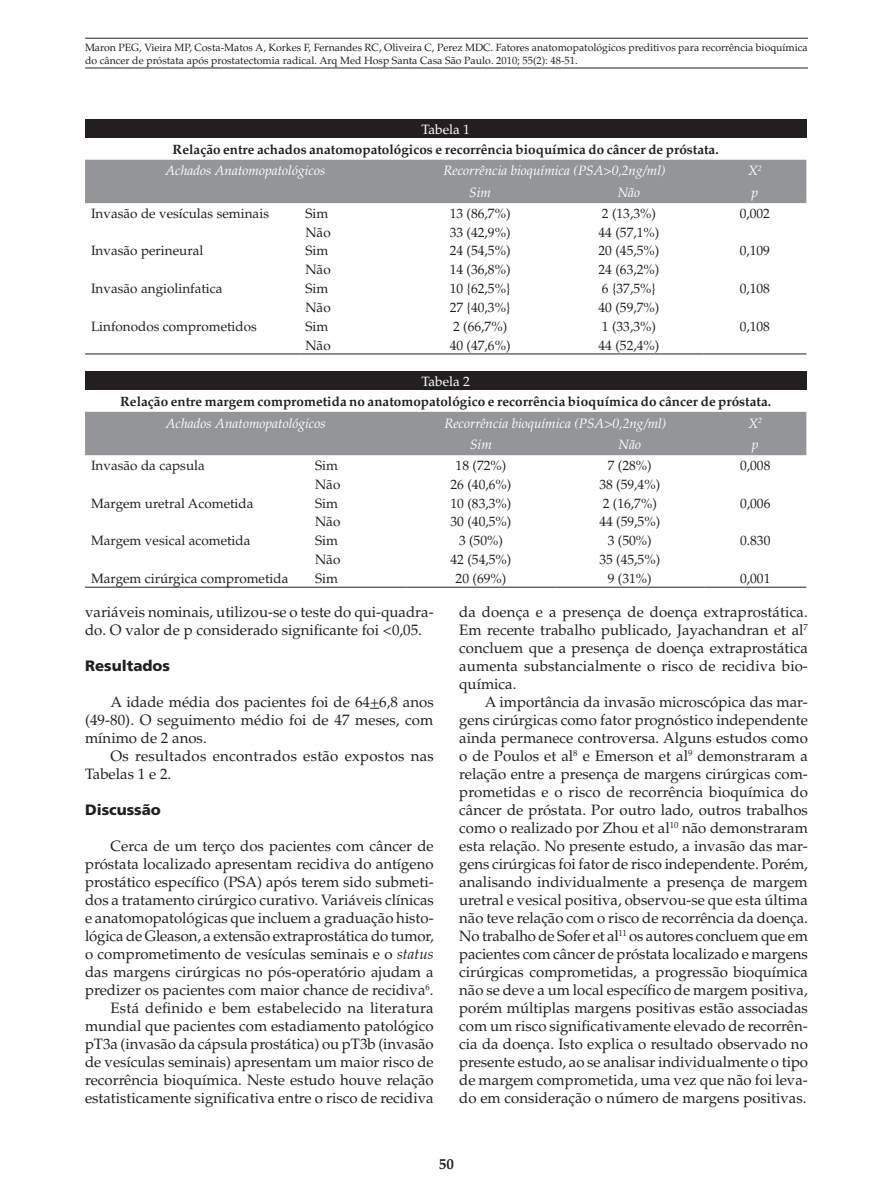
<style>
.page{position:relative;width:893px;height:1191px;background:#fff}
.page>*{position:absolute;margin:0;border:0;box-sizing:border-box;transform-origin:0 0}
.t1{font:15px/18px "Palatino";color:#231f20;text-align:justify}
.t2{font:15px/18px "Palatino";letter-spacing:.02em;color:#231f20}
.Sessão{font:900 15px "Frutiger";color:#231f20}
.t3{font:700 15px "Palatino";color:#231f20}
.Tabela-corpo{font:13.5px "Palatino";color:#231f20}
.Tabela-título{font:700 13.5px "Palatino";color:#231f20}
.Tabela-cabeça{font:italic 13.5px "Palatino";color:#fff}
.Tabela{font:13.5px "Palatino";color:#fff}
.Cabeça{font:10.5px/13.5px "Palatino";color:#231f20}
.s1{font-style:italic}
</style>
<div class="page">
<hr style="left:85px;top:38px;width:723px;height:1px;background:#231f20">
<hr style="left:85px;top:68px;width:723px;height:1px;background:#231f20">
<div style="left:85px;top:119px;width:721px;height:19px;background:#231f20"></div>
<div style="left:85px;top:160px;width:721px;height:43px;background:#939598"></div>
<hr style="left:85px;top:353px;width:214px;height:1px;background:#231f20">
<hr style="left:299px;top:353px;width:107px;height:1px;background:#231f20">
<hr style="left:406px;top:353px;width:149px;height:1px;background:#231f20">
<hr style="left:555px;top:353px;width:148px;height:1px;background:#231f20">
<hr style="left:703px;top:353px;width:103px;height:1px;background:#231f20">
<div style="left:85px;top:371px;width:721px;height:19px;background:#231f20"></div>
<div style="left:85px;top:412px;width:721px;height:43px;background:#939598"></div>
<hr style="left:85px;top:587px;width:224px;height:1px;background:#231f20">
<hr style="left:309px;top:587px;width:98px;height:1px;background:#231f20">
<hr style="left:407px;top:587px;width:148px;height:1px;background:#231f20">
<hr style="left:555px;top:587px;width:149px;height:1px;background:#231f20">
<hr style="left:704px;top:587px;width:102px;height:1px;background:#231f20">
<p class="Cabeça" style="left:85px;top:40px;width:724px">Maron PEG, Vieira MP, Costa-Matos A, Korkes F, Fernandes RC, Oliveira C, Perez MDC. Fatores anatomopatológicos preditivos para recorrência bioquímica do câncer de próstata após prostatectomia radical. Arq Med Hosp Santa Casa São Paulo. 2010; 55(2): 48-51.</p>
<p class="Tabela" style="left:421px;top:121px;width:50px">Tabela 1</p>
<p class="Tabela-título" style="left:173px;top:141px;width:548px">Relação entre achados anatomopatológicos e recorrência bioquímica do câncer de próstata.</p>
<p class="Tabela-cabeça" style="left:165px;top:163px;width:161px">Achados Anatomopatológicos</p>
<p class="Tabela-cabeça" style="left:443px;top:163px;width:224px">Recorrência bioquímica (PSA&gt;0,2ng/ml)</p>
<p class="Tabela-cabeça" style="left:748px;top:163px;width:15px">X<sup>2</sup></p>
<p class="Tabela-cabeça" style="left:469px;top:185px;width:23px">Sim</p>
<p class="Tabela-cabeça" style="left:618px;top:185px;width:24px">Não</p>
<p class="Tabela-cabeça" style="left:751px;top:185px;width:8px">p</p>
<p class="Tabela-corpo" style="left:91px;top:205px;width:179px">Invasão de vesículas seminais</p>
<p class="Tabela-corpo" style="left:305px;top:205px;width:24px">Sim</p>
<p class="Tabela-corpo" style="left:450px;top:205px;width:62px">13 (86,7%)</p>
<p class="Tabela-corpo" style="left:602px;top:205px;width:56px">2 (13,3%)</p>
<p class="Tabela-corpo" style="left:740px;top:205px;width:32px">0,002</p>
<p class="Tabela-corpo" style="left:305px;top:224px;width:27px">Não</p>
<p class="Tabela-corpo" style="left:450px;top:224px;width:62px">33 (42,9%)</p>
<p class="Tabela-corpo" style="left:599px;top:224px;width:62px">44 (57,1%)</p>
<p class="Tabela-corpo" style="left:91px;top:243px;width:114px">Invasão perineural</p>
<p class="Tabela-corpo" style="left:305px;top:243px;width:24px">Sim</p>
<p class="Tabela-corpo" style="left:450px;top:243px;width:62px">24 (54,5%)</p>
<p class="Tabela-corpo" style="left:599px;top:243px;width:62px">20 (45,5%)</p>
<p class="Tabela-corpo" style="left:740px;top:243px;width:32px">0,109</p>
<p class="Tabela-corpo" style="left:305px;top:262px;width:27px">Não</p>
<p class="Tabela-corpo" style="left:450px;top:262px;width:62px">14 (36,8%)</p>
<p class="Tabela-corpo" style="left:599px;top:262px;width:62px">24 (63,2%)</p>
<p class="Tabela-corpo" style="left:91px;top:281px;width:133px">Invasão angiolinfatica</p>
<p class="Tabela-corpo" style="left:305px;top:281px;width:24px">Sim</p>
<p class="Tabela-corpo" style="left:450px;top:281px;width:62px">10 {62,5%}</p>
<p class="Tabela-corpo" style="left:602px;top:281px;width:56px">6 {37,5%}</p>
<p class="Tabela-corpo" style="left:740px;top:281px;width:32px">0,108</p>
<p class="Tabela-corpo" style="left:305px;top:299px;width:27px">Não</p>
<p class="Tabela-corpo" style="left:450px;top:299px;width:62px">27 {40,3%}</p>
<p class="Tabela-corpo" style="left:599px;top:299px;width:62px">40 (59,7%)</p>
<p class="Tabela-corpo" style="left:91px;top:318px;width:167px">Linfonodos comprometidos</p>
<p class="Tabela-corpo" style="left:305px;top:318px;width:24px">Sim</p>
<p class="Tabela-corpo" style="left:453px;top:318px;width:56px">2 (66,7%)</p>
<p class="Tabela-corpo" style="left:602px;top:318px;width:56px">1 (33,3%)</p>
<p class="Tabela-corpo" style="left:740px;top:318px;width:32px">0,108</p>
<p class="Tabela-corpo" style="left:305px;top:337px;width:27px">Não</p>
<p class="Tabela-corpo" style="left:450px;top:337px;width:62px">40 (47,6%)</p>
<p class="Tabela-corpo" style="left:599px;top:337px;width:62px">44 (52,4%)</p>
<p class="Tabela" style="left:421px;top:373px;width:50px">Tabela 2</p>
<p class="Tabela-título" style="left:120px;top:393px;width:652px">Relação entre margem comprometida no anatomopatológico e recorrência bioquímica do câncer de próstata.</p>
<p class="Tabela-cabeça" style="left:166px;top:415px;width:161px">Achados Anatomopatológicos</p>
<p class="Tabela-cabeça" style="left:444px;top:415px;width:224px">Recorrência bioquímica (PSA&gt;0,2ng/ml)</p>
<p class="Tabela-cabeça" style="left:748px;top:415px;width:15px">X<sup>2</sup></p>
<p class="Tabela-cabeça" style="left:470px;top:437px;width:23px">Sim</p>
<p class="Tabela-cabeça" style="left:619px;top:437px;width:24px">Não</p>
<p class="Tabela-cabeça" style="left:752px;top:437px;width:8px">p</p>
<p class="Tabela-corpo" style="left:91px;top:457px;width:115px">Invasão da capsula</p>
<p class="Tabela-corpo" style="left:315px;top:457px;width:24px">Sim</p>
<p class="Tabela-corpo" style="left:456px;top:457px;width:52px">18 (72%)</p>
<p class="Tabela-corpo" style="left:608px;top:457px;width:45px">7 (28%)</p>
<p class="Tabela-corpo" style="left:740px;top:457px;width:32px">0,008</p>
<p class="Tabela-corpo" style="left:315px;top:476px;width:27px">Não</p>
<p class="Tabela-corpo" style="left:451px;top:476px;width:62px">26 (40,6%)</p>
<p class="Tabela-corpo" style="left:599px;top:476px;width:62px">38 (59,4%)</p>
<p class="Tabela-corpo" style="left:91px;top:495px;width:164px">Margem uretral Acometida</p>
<p class="Tabela-corpo" style="left:315px;top:495px;width:24px">Sim</p>
<p class="Tabela-corpo" style="left:451px;top:495px;width:62px">10 (83,3%)</p>
<p class="Tabela-corpo" style="left:603px;top:495px;width:56px">2 (16,7%)</p>
<p class="Tabela-corpo" style="left:740px;top:495px;width:32px">0,006</p>
<p class="Tabela-corpo" style="left:315px;top:514px;width:27px">Não</p>
<p class="Tabela-corpo" style="left:451px;top:514px;width:62px">30 (40,5%)</p>
<p class="Tabela-corpo" style="left:599px;top:514px;width:62px">44 (59,5%)</p>
<p class="Tabela-corpo" style="left:91px;top:533px;width:161px">Margem vesical acometida</p>
<p class="Tabela-corpo" style="left:315px;top:533px;width:24px">Sim</p>
<p class="Tabela-corpo" style="left:459px;top:533px;width:45px">3 (50%)</p>
<p class="Tabela-corpo" style="left:608px;top:533px;width:45px">3 (50%)</p>
<p class="Tabela-corpo" style="left:740px;top:533px;width:32px">0.830</p>
<p class="Tabela-corpo" style="left:315px;top:551px;width:27px">Não</p>
<p class="Tabela-corpo" style="left:451px;top:551px;width:62px">42 (54,5%)</p>
<p class="Tabela-corpo" style="left:599px;top:551px;width:62px">35 (45,5%)</p>
<p class="Tabela-corpo" style="left:91px;top:570px;width:199px">Margem cirúrgica comprometida</p>
<p class="Tabela-corpo" style="left:315px;top:570px;width:24px">Sim</p>
<p class="Tabela-corpo" style="left:456px;top:570px;width:52px">20 (69%)</p>
<p class="Tabela-corpo" style="left:608px;top:570px;width:45px">9 (31%)</p>
<p class="Tabela-corpo" style="left:740px;top:570px;width:32px">0,001</p>
<p class="t1" style="left:85px;top:603px;width:350px">variáveis nominais, utilizou-se o teste do qui-quadra&shy;do. O valor de p considerado significante foi &lt;0,05.</p>
<p class="Sessão" style="left:85px;top:656px;width:87px">Resultados</p>
<p class="t1" style="left:85px;top:693px;width:350px;text-indent:26px">A idade média dos pacientes foi de 64+6,8 anos (49-80). O seguimento médio foi de 47 meses, com mínimo de 2 anos.</p>
<p class="t2" style="left:85px;top:747px;width:350px;text-indent:26px">Os resultados encontrados estão expostos nas<br>Tabelas 1 e 2.</p>
<p class="Sessão" style="left:85px;top:800px;width:77px">Discussão</p>
<p class="t1" style="left:85px;top:837px;width:350px;text-indent:26px">Cerca de um terço dos pacientes com câncer de próstata localizado apresentam recidiva do antígeno prostático específico (PSA) após terem sido submeti&shy;dos a tratamento cirúrgico curativo. Variáveis clínicas e anatomopatológicas que incluem a graduação histo&shy;lógica de Gleason, a extensão extraprostática do tumor, o comprometimento de vesículas seminais e o <span class="s1">status </span>das margens cirúrgicas no pós-operatório ajudam a predizer os pacientes com maior chance de recidiva<sup>6</sup>.</p>
<p class="t1" style="left:85px;top:999px;width:350px;text-indent:26px">Está definido e bem estabelecido na literatura mundial que pacientes com estadiamento patológico pT3a (invasão da cápsula prostática) ou pT3b (invasão de vesículas seminais) apresentam um maior risco de recorrência bioquímica. Neste estudo houve relação estatisticamente significativa entre o risco de recidiva</p>
<p class="t1" style="left:459px;top:603px;width:350px">da doença e a presença de doença extraprostática.<br>Em recente trabalho publicado, Jayachandran et al<sup>7 </sup>concluem que a presença de doença extraprostática aumenta substancialmente o risco de recidiva bio&shy;química.</p>
<p class="t1" style="left:459px;top:693px;width:350px;text-indent:26px">A importância da invasão microscópica das mar&shy;gens cirúrgicas como fator prognóstico independente ainda permanece controversa. Alguns estudos como o de Poulos et al<sup>8</sup> e Emerson et al<sup>9</sup> demonstraram a relação entre a presença de margens cirúrgicas com&shy;prometidas e o risco de recorrência bioquímica do câncer de próstata. Por outro lado, outros trabalhos como o realizado por Zhou et al<sup>10</sup> não demonstraram esta relação. No presente estudo, a invasão das mar&shy;gens cirúrgicas foi fator de risco independente. Porém, analisando individualmente a presença de margem uretral e vesical positiva, observou-se que esta última não teve relação com o risco de recorrência da doença.<br>No trabalho de Sofer et al<sup>11</sup> os autores concluem que em pacientes com câncer de próstata localizado e margens cirúrgicas comprometidas, a progressão bioquímica não se deve a um local específico de margem positiva, porém múltiplas margens positivas estão associadas com um risco significativamente elevado de recorrên&shy;cia da doença. Isto explica o resultado observado no presente estudo, ao se analisar individualmente o tipo de margem comprometida, uma vez que não foi leva&shy;do em consideração o número de margens positivas.</p>
<p class="t3" style="left:439px;top:1154px;width:16px">50</p>
</div>
